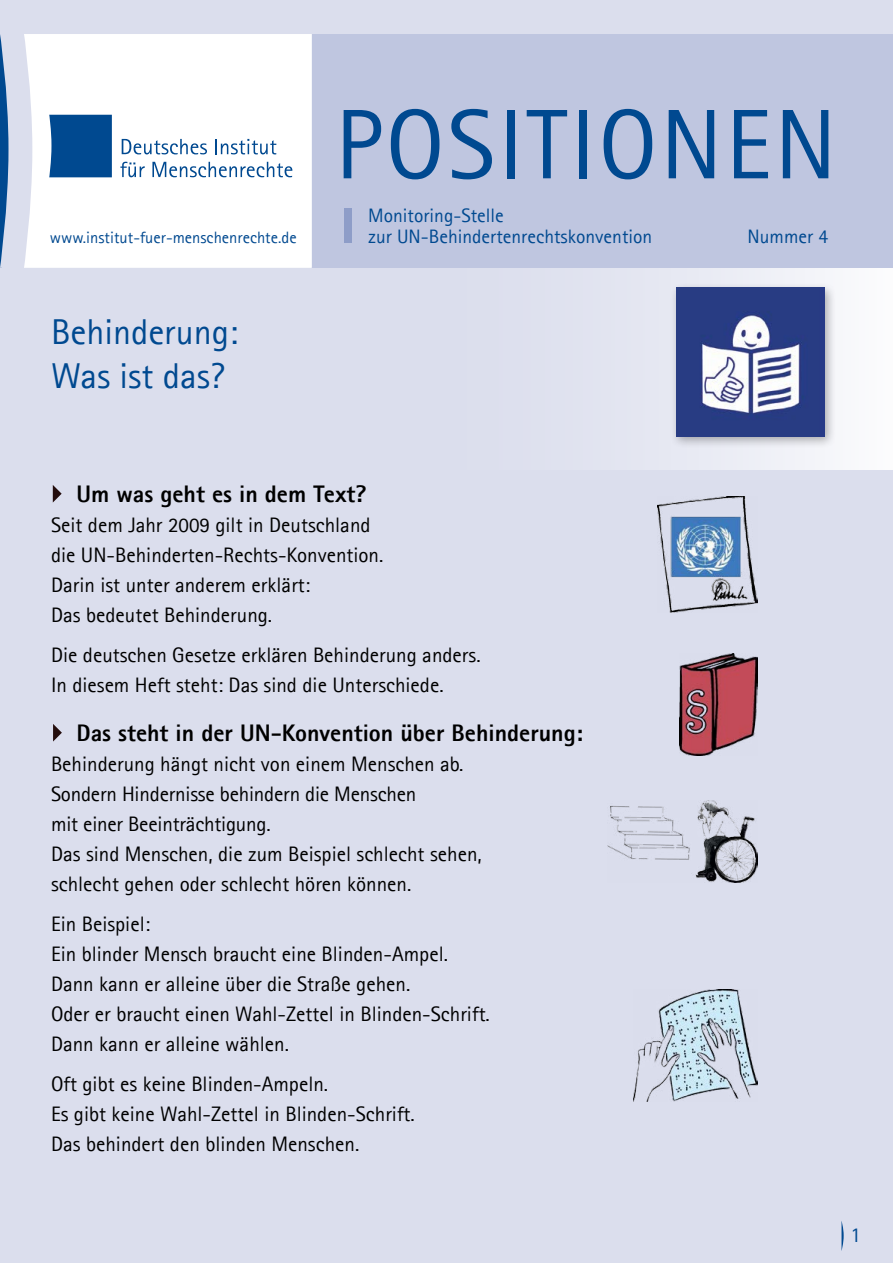
<style>
.page{position:relative;width:893px;height:1263px;background:#dbdeed}
.page>*{position:absolute;margin:0;border:0;box-sizing:border-box;transform-origin:0 0}
.t1{font:99px "Agfa Rotis Sans Serif";letter-spacing:.03em;color:#004990}
.t2{font:36px/43.2px "Agfa Rotis Sans Serif";color:#004990}
.t3{font:800 24px "Agfa Rotis Sans Serif";color:#000}
.t4{font:21px/30px "Agfa Rotis Sans Serif";color:#000}
.t5{font:21px "Agfa Rotis Sans Serif";color:#004990}
.t6{font:19.5px "Agfa Rotis Sans Serif";color:#004990}
.t7{font:16.5px "Agfa Rotis Sans Serif";color:#004990}
</style>
<div class="page">
<div style="left:400px;top:268px;width:493px;height:202px;background:linear-gradient(to right,#d6d9ea,#f8f8fb)"></div>
<svg style="left:841px;top:1221px;width:3px;height:30px"></svg>
<div style="left:312px;top:34px;width:581px;height:234px;background:#bfc6e0"></div>
<div style="left:24px;top:34px;width:288px;height:234px;background:#fff"></div>
<svg style="left:0;top:34px;width:9px;height:234px"></svg>
<div style="left:344px;top:208px;width:7px;height:34px;background:#8e9dc8"></div>
<div style="left:670px;top:282px;width:167px;height:167px;background:#000;opacity:.3"></div>
<img style="left:676px;top:288px;width:149px;height:149px">
<div style="left:49px;top:115px;width:63px;height:62px;background:#004990"></div>
<svg style="left:122px;top:139px;width:85px;height:15px"></svg>
<svg style="left:215px;top:139px;width:61px;height:15px"></svg>
<svg style="left:120px;top:162px;width:25px;height:15px"></svg>
<svg style="left:152px;top:162px;width:140px;height:15px;background:#bbcee1"></svg>
<svg style="left:53px;top:485px;width:9px;height:17px"></svg>
<svg style="left:53px;top:724px;width:9px;height:17px"></svg>
<img style="left:679px;top:654px;width:79px;height:102px">
<img style="left:607px;top:801px;width:151px;height:81px">
<img style="left:633px;top:990px;width:125px;height:111px">
<img style="left:657px;top:496px;width:101px;height:117px">
<p class="t7" style="left:50px;top:228px;width:248px">www.institut-fuer-menschenrechte.de</p>
<h2 class="t2" style="left:51px;top:310px;width:189px">Behinderung:<br>Was ist das?</h2>
<h1 class="t1" style="left:335px;top:86px;width:503px">POSITIONEN</h1>
<p class="t6" style="left:368px;top:204px;width:137px">Monitoring-Stelle</p>
<p class="t6" style="left:368px;top:225px;width:286px">zur UN-Behindertenrechtskonvention</p>
<p class="t6" style="left:748px;top:225px;width:82px">Nummer 4</p>
<h3 class="t3" style="left:77px;top:479px;width:292px">Um was geht es in dem Text?</h3>
<p class="t4" style="left:51px;top:510px;width:334px">Seit dem Jahr 2009 gilt in Deutschland die UN-Behinderten-Rechts-Konvention.</p>
<p class="t4" style="left:51px;top:570px;width:261px">Darin ist unter anderem erklärt:</p>
<p class="t4" style="left:51px;top:600px;width:223px">Das bedeutet Behinderung.</p>
<p class="t4" style="left:51px;top:640px;width:431px">Die deutschen Gesetze erklären Behinderung anders.</p>
<p class="t4" style="left:51px;top:670px;width:394px">In diesem Heft steht: Das sind die Unterschiede.</p>
<h3 class="t3" style="left:77px;top:718px;width:508px">Das steht in der UN-Konvention über Behinderung:</h3>
<p class="t4" style="left:51px;top:749px;width:414px">Behinderung hängt nicht von einem Menschen ab.</p>
<p class="t4" style="left:51px;top:779px;width:367px">Sondern Hindernisse behindern die Menschen mit einer Beeinträchtigung.</p>
<p class="t4" style="left:51px;top:839px;width:432px">Das sind Menschen, die zum Beispiel schlecht sehen, schlecht gehen oder schlecht hören können.</p>
<p class="t4" style="left:51px;top:909px;width:101px">Ein Beispiel:</p>
<p class="t4" style="left:51px;top:939px;width:398px">Ein blinder Mensch braucht eine Blinden-Ampel.</p>
<p class="t4" style="left:51px;top:969px;width:361px">Dann kann er alleine über die Straße gehen.</p>
<p class="t4" style="left:51px;top:999px;width:440px">Oder er braucht einen Wahl-Zettel in Blinden-Schrift.</p>
<p class="t4" style="left:51px;top:1029px;width:239px">Dann kann er alleine wählen.</p>
<p class="t4" style="left:51px;top:1069px;width:279px">Oft gibt es keine Blinden-Ampeln.</p>
<p class="t4" style="left:51px;top:1099px;width:365px">Es gibt keine Wahl-Zettel in Blinden-Schrift.</p>
<p class="t4" style="left:51px;top:1129px;width:310px">Das behindert den blinden Menschen.</p>
<p class="t5" style="left:850px;top:1222px;width:12px">1</p>
</div>
